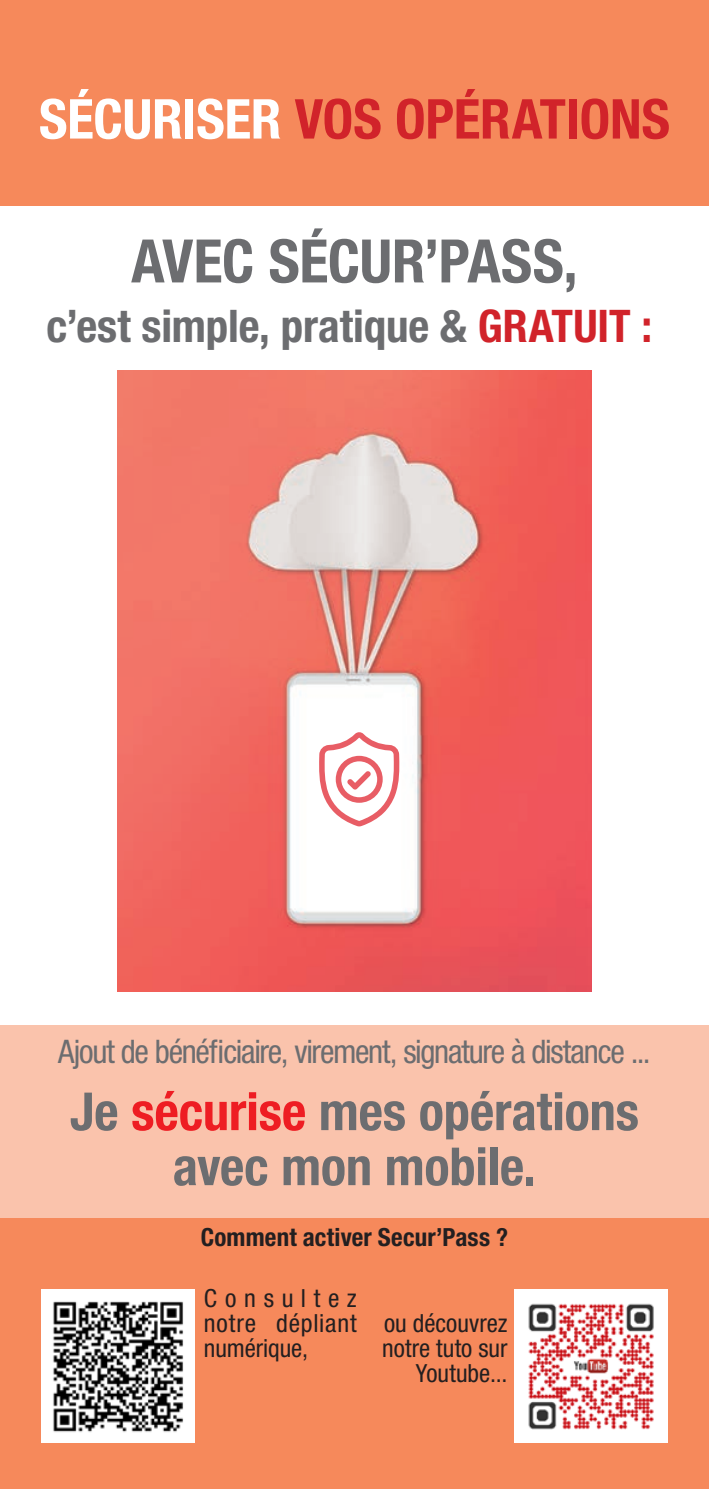
<style>
.page{position:relative;width:709px;height:1489px;background:#fff}
.page>*{position:absolute;margin:0;border:0;box-sizing:border-box;transform-origin:0 0}
.t1{font:700 condensed 60px "Helvetica Neue LT Pro";letter-spacing:-.005em;color:#6c6d70}
.t2{font:700 condensed 55px "Helvetica Neue LT Pro";letter-spacing:-.005em;color:#d1232a}
.t3{font:700 condensed 52.5px/55px "Helvetica Neue LT Pro";letter-spacing:-.005em;color:#6c6d70;text-align:center}
.t4{font:700 condensed 45px "Helvetica Neue LT Pro";color:#6c6d70}
.t5{font:condensed 32.5px "Helvetica Neue LT Pro";letter-spacing:-.04em;color:#6c6d70}
.t6{font:condensed 25px/25px "Helvetica Neue LT Pro";letter-spacing:.005em;color:#231f20;text-align:justify}
.t7{font:700 condensed 25px "Helvetica Neue LT Pro";letter-spacing:.005em;color:#231f20}
.s1{color:#fff}
.s2{color:#d1232a}
.s3{color:#ee1d23}
</style>
<div class="page">
<div style="left:0;top:0;width:709px;height:1488px;background:#f6895b"></div>
<div style="left:0;top:206px;width:709px;height:818px;background:#fff"></div>
<img style="left:117px;top:370px;width:474px;height:621px">
<div style="left:0;top:1022px;width:709px;height:195px;background:#fac3ac"></div>
<svg style="left:319px;top:731px;width:81px;height:95px"></svg>
<img style="left:41px;top:1289px;width:153px;height:152px">
<img style="left:515px;top:1289px;width:153px;height:152px">
<p class="t2" style="left:39px;top:86px;width:632px"><span class="s1">S</span><span class="s1">É</span><span class="s1">CURISER</span> VOS OPÉRATIONS</p>
<p class="t1" style="left:131px;top:225px;width:448px">AVEC SÉCUR’PASS,</p>
<p class="t4" style="left:46px;top:299px;width:617px">c’est simple, pratique &amp; <span class="s2">GRATUIT :</span><span class="s1">:</span></p>
<p class="t5" style="left:58px;top:1032px;width:594px">Ajout de bénéficiaire, virement, signature à distance ...</p>
<p class="t3" style="left:70px;top:1084px;width:570px">Je <span class="s3">sécurise</span> mes opérations avec mon mobile.</p>
<p class="t7" style="left:201px;top:1222px;width:309px">Comment activer Secur’Pass ?</p>
<p class="t6" style="left:204px;top:1285px;width:154px">Consultez notre dépliant numérique,</p>
<p class="t6" style="left:382px;top:1310px;width:127px;text-align:right">ou découvrez notre tuto sur<br>Youtube...</p>
</div>
